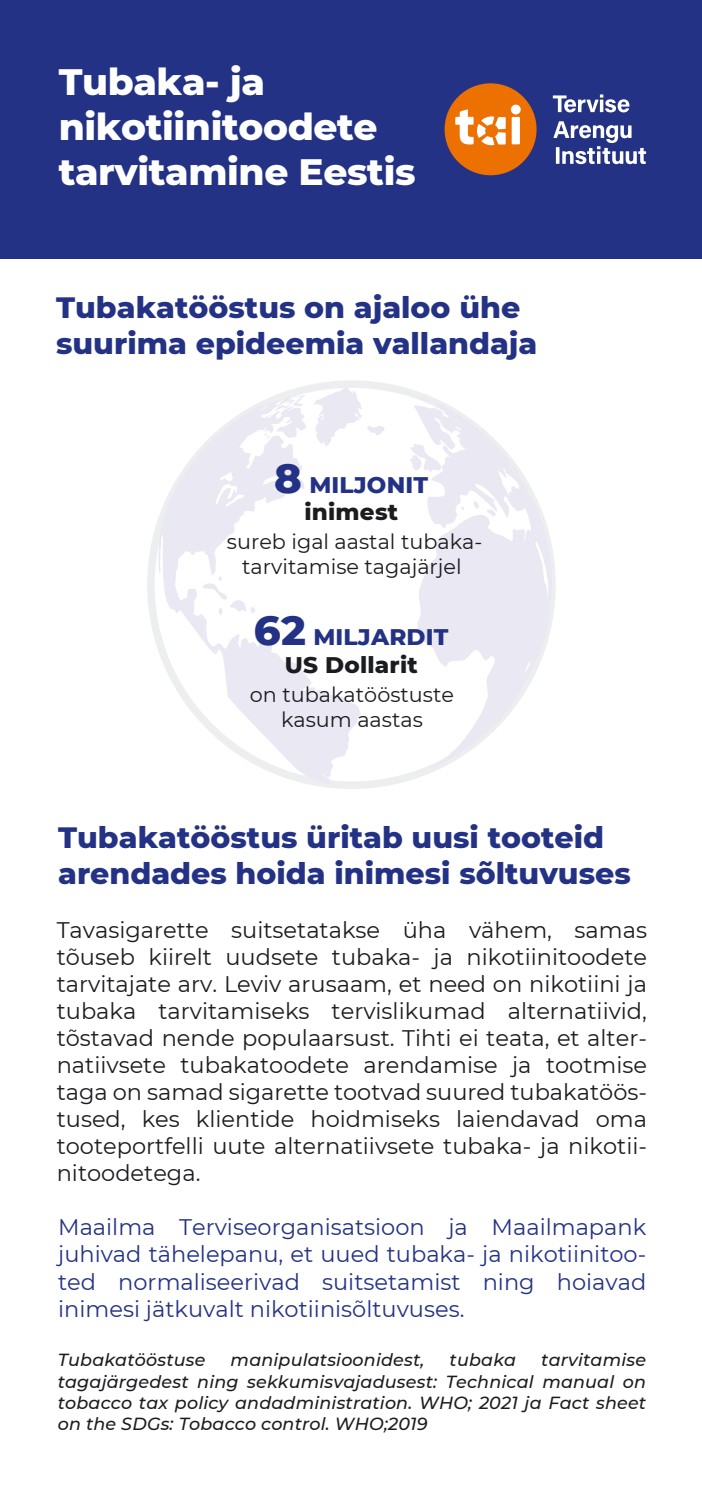
<style>
.page{position:relative;width:702px;height:1489px;background:#fff}
.page>*{position:absolute;margin:0;border:0;box-sizing:border-box;transform-origin:0 0}
.t1{font:800 37.5px/45px "Montserrat";letter-spacing:-.01em;color:#fff}
.t2{font:800 30px/36px "Montserrat";color:#243285}
.t3{font:800 23px/27.8px "Montserrat";letter-spacing:.01em;color:#1b1c20;text-align:center}
.t4{font:800 23px/27.8px "Montserrat";letter-spacing:.01em;color:#243285;text-align:center}
.t5{font:22.5px/27px "Montserrat";color:#1b1c20;text-align:justify}
.t6{font:22.5px/27px "Montserrat";color:#243285;text-align:justify}
.t7{font:20.75px/25px "Montserrat";color:#1b1c20;text-align:center}
.t8{font:italic 500 17.5px/21px "Montserrat";letter-spacing:.01em;color:#1b1c20;text-align:justify}
.s1{font-size:41.5px}
.s2{color:#1b1c20}
.s3{font-size:41.5px;color:#243285}
.s4{color:#243285}
</style>
<div class="page">
<div style="left:0;top:0;width:702px;height:259px;background:#243285"></div>
<svg style="left:152px;top:396px;width:208px;height:388px"></svg>
<svg style="left:412px;top:396px;width:140px;height:371px;fill:#edeef3"></svg>
<svg style="left:399px;top:390px;width:31px;height:12px"></svg>
<svg style="left:264px;top:433px;width:6px;height:5px"></svg>
<svg style="left:274px;top:395px;width:32px;height:16px"></svg>
<svg style="left:497px;top:715px;width:6px;height:7px"></svg>
<svg style="left:313px;top:386px;width:71px;height:61px"></svg>
<svg style="left:203px;top:576px;width:52px;height:39px"></svg>
<svg style="left:552px;top:94px;width:77px;height:18px"></svg>
<svg style="left:553px;top:121px;width:93px;height:43px"></svg>
<div style="left:444px;top:83px;width:92px;height:92px;background:#ed7100;border-radius:50%"></div>
<div style="left:511px;top:105px;width:9px;height:9px;background:#fff;border-radius:50%"></div>
<div style="left:511px;top:117px;width:9px;height:27px;background:#fff"></div>
<svg style="left:455px;top:109px;width:50px;height:36px"></svg>
<h1 class="t1" style="left:59px;top:57px;width:358px">Tubaka- ja nikotiinitoodete tarvitamine Eestis</h1>
<h2 class="t2" style="left:56px;top:287px;width:482px">Tubakatööstus on ajaloo ühe suurima epideemia vallandaja</h2>
<p class="t4" style="left:274px;top:469px;width:155px"><span class="s1">8</span> MILJONIT <span class="s2">inimest</span></p>
<p class="t7" style="left:227px;top:528px;width:257px">sureb igal aastal tubaka&shy;tarvitamise tagajärjel</p>
<p class="t3" style="left:254px;top:621px;width:196px"><span class="s3">62</span> <span class="s4">MILJARDIT<br></span>US Dollarit</p>
<p class="t7" style="left:250px;top:681px;width:206px">on tubakatööstuste kasum aastas</p>
<h2 class="t2" style="left:58px;top:817px;width:574px">Tubakatööstus üritab uusi tooteid arendades hoida inimesi sõltuvuses</h2>
<p class="t5" style="left:57px;top:915px;width:592px">Tavasigarette suitsetatakse üha vähem, samas tõuseb kiirelt uudsete tubaka- ja nikotiinitoodete tarvitajate arv. Leviv arusaam, et need on nikotiini ja tubaka tarvitamiseks tervislikumad alternatiivid, tõstavad nende populaarsust. Tihti ei teata, et alter&shy;natiivsete tubakatoodete arendamise ja tootmise taga on samad sigarette tootvad suured tubakatöös&shy;tused, kes klientide hoidmiseks laiendavad oma tooteportfelli uute alternatiivsete tubaka- ja nikotii&shy;nitoodetega.</p>
<p class="t6" style="left:58px;top:1213px;width:589px">Maailma Terviseorganisatsioon ja Maailmapank juhivad tähelepanu, et uued tubaka- ja nikotiinitoo&shy;ted normaliseerivad suitsetamist ning hoiavad inimesi jätkuvalt nikotiinisõltuvuses.</p>
<p class="t8" style="left:58px;top:1348px;width:590px;text-indent:483px">tarvitamise tagajärgedest ning sekkumisvajadusest: Technical manual on tobacco tax policy andadministration. WHO; 2021 ja Fact sheet on the SDGs: Tobacco control. WHO;2019</p>
<p class="t8" style="left:58px;top:1348px;width:149px">Tubakatööstuse</p>
<p class="t8" style="left:231px;top:1348px;width:195px">manipulatsioonidest,</p>
<p class="t8" style="left:449px;top:1348px;width:68px">tubaka</p>
</div>
